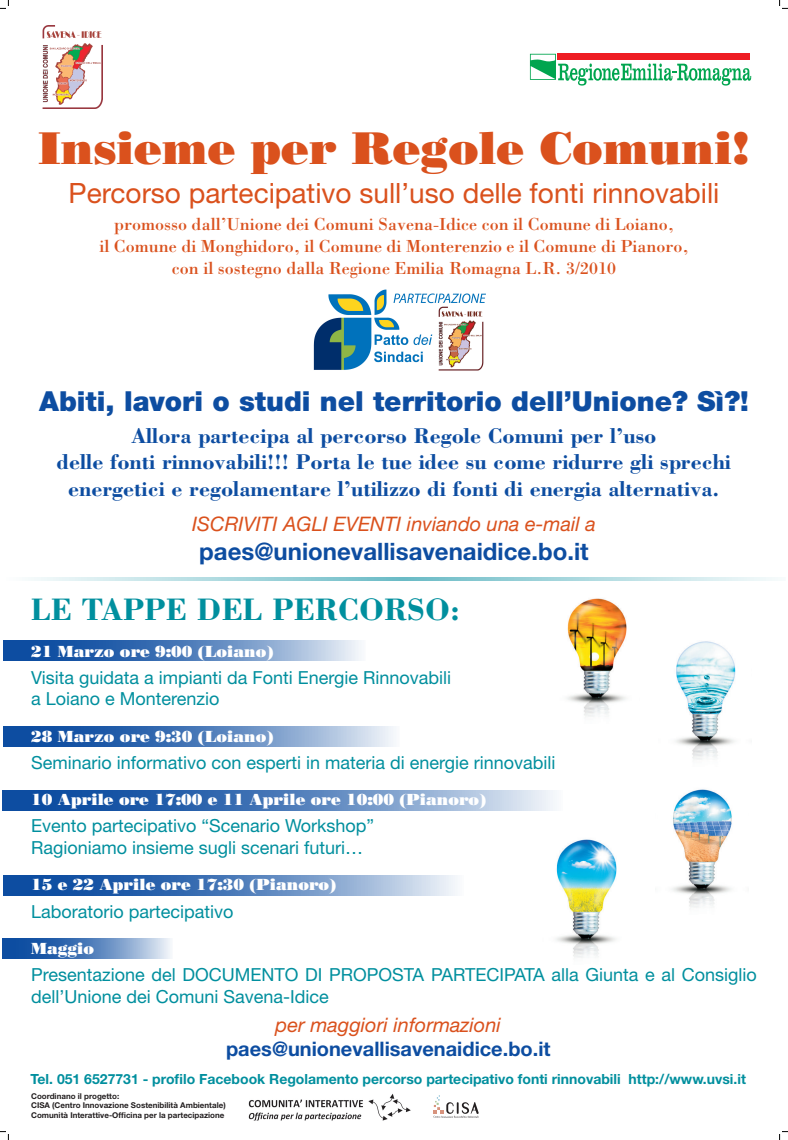
<style>
.page{position:relative;width:788px;height:1140px;background:#fff}
.page>*{position:absolute;margin:0;border:0;box-sizing:border-box;transform-origin:0 0}
.t1{font:45.6px "Bodoni Poster";color:#da511d}
.t2{font:700 32px "Bodoni";color:#008f9e}
.t3{font:28px "Helvetica Neue";color:#da511d}
.t4{font:900 27.6px "Helvetica Neue";color:#0d4da1}
.t5{font:700 24px "Helvetica Neue";color:#0d4da1}
.t6{font:700 22px/26.4px "Bodoni";color:#0d4da1;text-align:center}
.t7{font:italic 20px "Helvetica Neue";color:#da511d}
.t8{font:700 20px "Helvetica Neue";color:#0d4da1}
.t9{font:18px/21.6px "Helvetica Neue";color:#008f9e}
.t10{font:18px/21.6px "Bodoni";color:#da511d;text-align:center}
.t11{font:16px "Bodoni Poster";color:#fff}
.t12{font:700 14px "Helvetica Neue";color:#008f9e}
.t13{font:700 8px/9.6px "Helvetica Neue";color:#231f20}
</style>
<div class="page">
<svg style="left:3px;top:640px;width:358px;height:21px;background:#5b86bf"></svg>
<svg style="left:3px;top:726px;width:391px;height:20px;background:#5a86bf"></svg>
<svg style="left:3px;top:790px;width:552px;height:20px;background:#5a86bf"></svg>
<svg style="left:3px;top:875px;width:454px;height:20px;background:#5a86bf"></svg>
<svg style="left:3px;top:938px;width:168px;height:20px;background:#5a86bf"></svg>
<img style="left:567px;top:598px;width:60px;height:119px">
<img style="left:675px;top:641px;width:61px;height:119px">
<img style="left:672px;top:789px;width:60px;height:119px">
<img style="left:556px;top:839px;width:61px;height:119px">
<img style="left:248px;top:1093px;width:163px;height:28px">
<img style="left:42px;top:25px;width:60px;height:84px">
<img style="left:313px;top:289px;width:173px;height:82px">
<svg style="left:434px;top:1095px;width:45px;height:22px"></svg>
<svg style="left:530px;top:54px;width:221px;height:32px"></svg>
<svg style="left:31px;top:577px;width:744px;height:3px;background:#afdae0"></svg>
<svg style="left:0;top:0;width:9px;height:9px"></svg>
<svg style="left:0;top:1131px;width:9px;height:8px"></svg>
<svg style="left:779px;top:0;width:9px;height:9px"></svg>
<svg style="left:779px;top:1131px;width:9px;height:8px"></svg>
<h1 class="t1" style="left:38px;top:120px;width:713px">Insieme per Regole Comuni!</h1>
<h3 class="t3" style="left:69px;top:176px;width:652px">Percorso partecipativo sull’uso delle fonti rinnovabili</h3>
<p class="t10" style="left:99px;top:213px;width:591px">promosso dall’Unione dei Comuni Savena-Idice con il Comune di Loiano,<br>il Comune di Monghidoro, il Comune di Monterenzio e il Comune di Pianoro, con il sostegno dalla Regione Emilia Romagna L.R. 3/2010</p>
<h3 class="t4" style="left:39px;top:384px;width:711px">Abiti, lavori o studi nel territorio dell’Unione? Sì?!</h3>
<p class="t6" style="left:57px;top:422px;width:676px">Allora partecipa al percorso Regole Comuni per l’uso<br>delle fonti rinnovabili!!! Porta le tue idee su come ridurre gli sprechi energetici e regolamentare l’utilizzo di fonti di energia alternativa.</p>
<p class="t7" style="left:192px;top:512px;width:405px">ISCRIVITI AGLI EVENTI inviando una e-mail a</p>
<h3 class="t5" style="left:199px;top:536px;width:391px">paes@unionevallisavenaidice.bo.it</h3>
<h2 class="t2" style="left:31px;top:589px;width:431px">LE TAPPE DEL PERCORSO:</h2>
<p class="t11" style="left:31px;top:641px;width:244px">21 Marzo ore 9:00 (Loiano)</p>
<p class="t9" style="left:31px;top:666px;width:421px">Visita guidata a impianti da Fonti Energie Rinnovabili a Loiano e Monterenzio</p>
<p class="t11" style="left:31px;top:726px;width:244px">28 Marzo ore 9:30 (Loiano)</p>
<p class="t9" style="left:31px;top:751px;width:526px">Seminario informativo con esperti in materia di energie rinnovabili</p>
<p class="t11" style="left:31px;top:789px;width:457px">10 Aprile ore 17:00 e 11 Aprile ore 10:00 (Pianoro)</p>
<p class="t9" style="left:31px;top:815px;width:345px">Evento partecipativo “Scenario Workshop”<br>Ragioniamo insieme sugli scenari futuri…</p>
<p class="t11" style="left:31px;top:874px;width:307px">15 e 22 Aprile ore 17:30 (Pianoro)</p>
<p class="t9" style="left:31px;top:900px;width:204px">Laboratorio partecipativo</p>
<p class="t11" style="left:31px;top:938px;width:65px">Maggio</p>
<p class="t9" style="left:31px;top:963px;width:727px">Presentazione del DOCUMENTO DI PROPOSTA PARTECIPATA alla Giunta e al Consiglio dell’Unione dei Comuni Savena-Idice</p>
<p class="t7" style="left:276px;top:1012px;width:227px">per maggiori informazioni</p>
<p class="t8" style="left:226px;top:1036px;width:326px">paes@unionevallisavenaidice.bo.it</p>
<p class="t12" style="left:31px;top:1070px;width:717px">Tel. 051 6527731 - profilo Facebook Regolamento percorso partecipativo fonti rinnovabili http://www.uvsi.it</p>
<p class="t13" style="left:31px;top:1090px;width:196px">Coordinano il progetto:<br>CISA (Centro Innovazione Sostenibilità Ambientale)<br>Comunità Interattive-Officina per la partecipazione</p>
</div>
